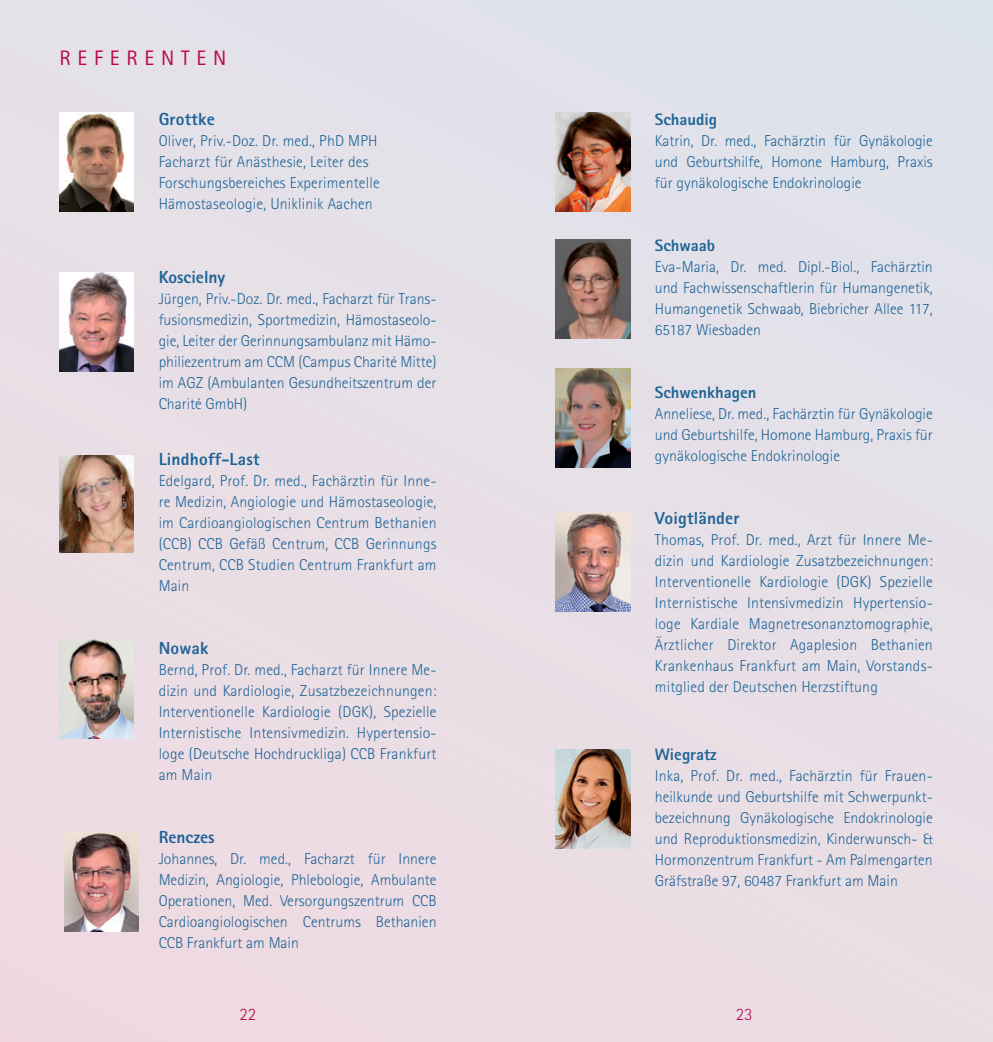
<style>
.page{position:relative;width:993px;height:1042px;background:#e8dfe6}
.page>*{position:absolute;margin:0;border:0;box-sizing:border-box;transform-origin:0 0}
.t1{font:21px "Agfa Rotis Sans Serif";letter-spacing:.325em;color:#bd064a}
.t2{font:800 17.5px "Agfa Rotis Sans Serif";letter-spacing:.01em;color:#1f6497}
.t3{font:300 17.5px "Agfa Rotis Sans Serif";color:#bd064a}
.t4{font:800 16.62px "Agfa Rotis Sans Serif";color:#1f6497}
.t5{font:300 15.75px/21px "Agfa Rotis Sans Serif";color:#1f6497;text-align:justify}
</style>
<div class="page">
<img style="left:59px;top:455px;width:75px;height:97px">
<img style="left:555px;top:512px;width:75px;height:99px">
<img style="left:64px;top:832px;width:75px;height:99px">
<img style="left:555px;top:368px;width:75px;height:99px">
<img style="left:555px;top:113px;width:75px;height:99px">
<img style="left:59px;top:272px;width:75px;height:100px">
<img style="left:59px;top:113px;width:75px;height:99px">
<img style="left:59px;top:640px;width:75px;height:99px">
<img style="left:555px;top:239px;width:75px;height:99px">
<img style="left:555px;top:749px;width:75px;height:99px">
<p class="t1" style="left:59px;top:46px;width:168px">REFERENTEN</p>
<p class="t2" style="left:159px;top:108px;width:58px">Grottke</p>
<p class="t5" style="left:159px;top:130px;width:220px">Oliver, Priv.-Doz. Dr. med., PhD MPH</p>
<p class="t5" style="left:159px;top:151px;width:211px">Facharzt für Anästhesie, Leiter des</p>
<p class="t5" style="left:159px;top:172px;width:222px">Forschungsbereiches Experimentelle</p>
<p class="t5" style="left:159px;top:193px;width:216px">Hämostaseologie, Uniklinik Aachen</p>
<p class="t2" style="left:159px;top:266px;width:68px">Koscielny</p>
<p class="t5" style="left:159px;top:288px;width:279px">Jürgen, Priv.-Doz. Dr. med., Facharzt für Trans&shy;fusionsmedizin, Sportmedizin, Hämostaseolo&shy;gie, Leiter der Gerinnungsambulanz mit Hämo&shy;philiezentrum am CCM (Campus Charité Mitte) im AGZ (Ambulanten Gesundheitszentrum der Charité GmbH)</p>
<p class="t2" style="left:159px;top:448px;width:102px">Lindhoff-Last</p>
<p class="t5" style="left:159px;top:470px;width:279px">Edelgard, Prof. Dr. med., Fachärztin für Inne&shy;re Medizin, Angiologie und Hämostaseologie, im Cardioangiologischen Centrum Bethanien (CCB) CCB Gefäß Centrum, CCB Gerinnungs Centrum, CCB Studien Centrum Frankfurt am Main</p>
<p class="t2" style="left:159px;top:637px;width:51px">Nowak</p>
<p class="t5" style="left:159px;top:659px;width:279px">Bernd, Prof. Dr. med., Facharzt für Innere Me&shy;dizin und Kardiologie, Zusatzbezeichnungen:<br>Interventionelle Kardiologie (DGK), Spezielle Internistische Intensivmedizin. Hypertensio&shy;loge (Deutsche Hochdruckliga) CCB Frankfurt am Main</p>
<p class="t2" style="left:159px;top:826px;width:58px">Renczes</p>
<p class="t5" style="left:159px;top:848px;width:279px">Johannes, Dr. med., Facharzt für Innere Medizin, Angiologie, Phlebologie, Ambulante Operationen, Med. Versorgungszentrum CCB Cardioangiologischen Centrums Bethanien CCB Frankfurt am Main</p>
<p class="t4" style="left:655px;top:108px;width:64px">Schaudig</p>
<p class="t5" style="left:655px;top:130px;width:279px">Katrin, Dr. med., Fachärztin für Gynäkologie und Geburtshilfe, Homone Hamburg, Praxis für gynäkologische Endokrinologie</p>
<p class="t4" style="left:655px;top:234px;width:62px">Schwaab</p>
<p class="t5" style="left:655px;top:256px;width:279px">Eva-Maria, Dr. med. Dipl.-Biol., Fachärztin und Fachwissenschaftlerin für Humangenetik, Humangenetik Schwaab, Biebricher Allee 117, 65187 Wiesbaden</p>
<p class="t4" style="left:655px;top:381px;width:103px">Schwenkhagen</p>
<p class="t5" style="left:655px;top:403px;width:279px">Anneliese, Dr. med., Fachärztin für Gynäkologie und Geburtshilfe, Homone Hamburg, Praxis für gynäkologische Endokrinologie</p>
<p class="t2" style="left:655px;top:506px;width:86px">Voigtländer</p>
<p class="t5" style="left:655px;top:529px;width:279px">Thomas, Prof. Dr. med., Arzt für Innere Me&shy;dizin und Kardiologie Zusatzbezeichnungen:<br>Interventionelle Kardiologie (DGK) Spezielle Internistische Intensivmedizin Hypertensio&shy;loge Kardiale Magnetresonanztomographie, Ärztlicher Direktor Agaplesion Bethanien Krankenhaus Frankfurt am Main, Vorstands&shy;mitglied der Deutschen Herzstiftung</p>
<p class="t4" style="left:655px;top:744px;width:63px">Wiegratz</p>
<p class="t5" style="left:655px;top:765px;width:279px">Inka, Prof. Dr. med., Fachärztin für Frauen&shy;heilkunde und Geburtshilfe mit Schwerpunkt&shy;bezeichnung Gynäkologische Endokrinologie und Reproduktionsmedizin, Kinderwunsch- &amp; Hormonzentrum Frankfurt - Am Palmengarten</p>
<p class="t5" style="left:655px;top:870px;width:244px">Gräfstraße 97, 60487 Frankfurt am Main</p>
<p class="t3" style="left:239px;top:1004px;width:18px">22</p>
<p class="t3" style="left:736px;top:1004px;width:18px">23</p>
</div>
